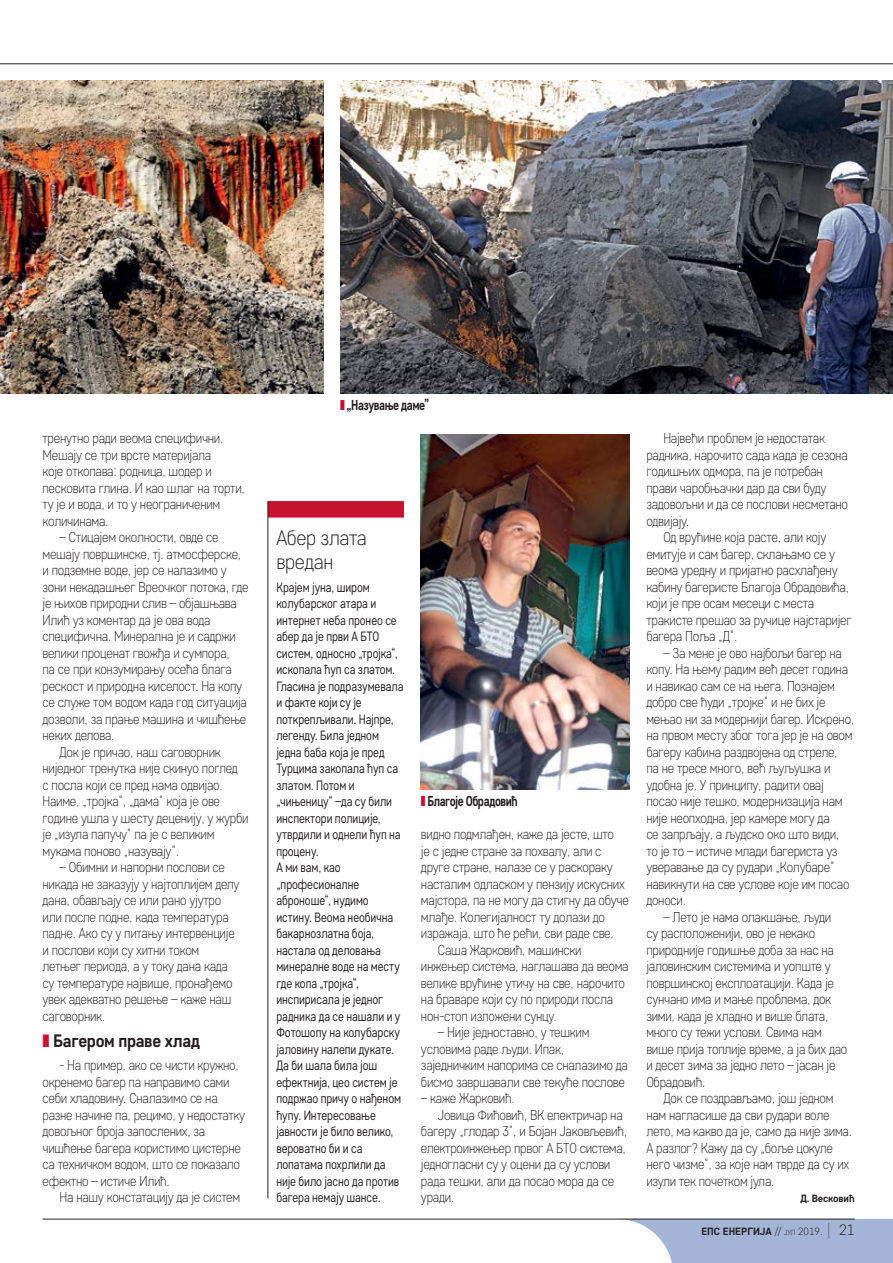
<style>
.page{position:relative;width:893px;height:1263px;background:#fff}
.page>*{position:absolute;margin:0;border:0;box-sizing:border-box;transform-origin:0 0}
.t1{font:300 21px/24px "Core Sans D25";letter-spacing:-.02em;color:#231f20;scale:.95 1}
.t2{font:700 18px "Core Sans D55";letter-spacing:-.02em;color:#231f20;scale:.95 1}
.t3{font:700 14.4px "Core Sans D55";letter-spacing:-.035em;color:#231f20;scale:.8 1}
.t4{font:300 14.25px/16.5px "Core Sans D25";letter-spacing:-.02em;color:#231f20;scale:.9 1}
.t5{font:13.5px/16.5px "Core Sans D35";letter-spacing:-.01em;color:#231f20;scale:.85 1}
.t6{font:700 10.5px "Core Sans D55";color:#231f20}
.s1{color:#c4122f}
.s2{font-family:"Core Sans D25";font-weight:300}
.s3{font-family:"Core Sans D25";font-weight:300;font-size:7.35px}
.s4{font-family:"Core Sans D15";font-weight:100;font-size:18px}
.s5{font-family:"Core Sans D25";font-weight:300;font-size:15px}
</style>
<div class="page">
<svg style="left:628px;top:1219px;width:265px;height:44px;background:#aebcda"></svg>
<hr style="left:0;top:64px;width:893px;height:1px;background:#231f20">
<hr style="left:43px;top:1219px;width:812px;height:1px;background:#231f20">
<img style="left:0;top:80px;width:323px;height:314px">
<img style="left:340px;top:80px;width:553px;height:314px">
<div style="left:268px;top:501px;width:136px;height:17px;background:#c4122f"></div>
<hr style="left:268px;top:501px;width:1px;height:697px;background:#231f20">
<img style="left:421px;top:434px;width:208px;height:356px">
<p class="t4" style="left:43px;top:430px;width:226px">тренутно ради веома специфични.<br>Мешају се три врсте материјала<br>које откопава: родница, шодер и песковита глина. И као шлаг на торти, ту је и вода, и то у неограниченим количинама.</p>
<p class="t4" style="left:60px;top:529px;width:178px">– Стицајем околности, овде се</p>
<p class="t4" style="left:43px;top:545px;width:222px">мешају површинске, тј. атмосферске,</p>
<p class="t4" style="left:43px;top:562px;width:206px">и подземне воде, јер се налазимо у</p>
<p class="t4" style="left:43px;top:578px;width:231px">зони некадашњег Вреочког потока, где</p>
<p class="t4" style="left:43px;top:595px;width:218px">је њихов природни слив – објашњава</p>
<p class="t4" style="left:43px;top:611px;width:188px">Илић уз коментар да је ова вода</p>
<p class="t4" style="left:43px;top:628px;width:216px">специфична. Минерална је и садржи</p>
<p class="t4" style="left:43px;top:644px;width:210px">велики проценат гвожђа и сумпора,</p>
<p class="t4" style="left:43px;top:661px;width:212px">па се при конзумирању осећа блага</p>
<p class="t4" style="left:43px;top:677px;width:223px">рескост и природна киселост. На копу</p>
<p class="t4" style="left:43px;top:694px;width:229px">се служе том водом када год ситуација</p>
<p class="t4" style="left:43px;top:710px;width:228px">дозволи, за прање машина и чишћење</p>
<p class="t4" style="left:43px;top:727px;width:82px">неких делова.</p>
<p class="t4" style="left:60px;top:743px;width:181px">Док је причао, наш саговорник</p>
<p class="t4" style="left:43px;top:760px;width:218px">ниједног тренутка није скинуо поглед</p>
<p class="t4" style="left:43px;top:776px;width:202px">с посла који се пред нама одвијао.</p>
<p class="t4" style="left:43px;top:793px;width:199px">Наиме, „тројка“, „дама“ која је ове</p>
<p class="t4" style="left:43px;top:809px;width:230px">године ушла у шесту деценију, у журби</p>
<p class="t4" style="left:43px;top:826px;width:193px">је „изула папучу“ па је с великим</p>
<p class="t4" style="left:43px;top:842px;width:153px">мукама поново „назувају“.</p>
<p class="t4" style="left:43px;top:859px;width:220px;text-indent:17px">– Обимни и напорни послови се никада не заказују у најтоплијем делу дана, обављају се или рано ујутро или после подне, када температура падне. Ако су у питању интервенције и послови који су хитни током летњег периода, а у току дана када су температуре највише, пронађемо увек адекватно решење – каже наш саговорник.</p>
<p class="t2" style="left:43px;top:1029px;width:167px"><span class="s1">❚</span> Багером праве хлад</p>
<p class="t4" style="left:43px;top:1057px;width:226px;text-indent:17px">- На пример, ако се чисти кружно, окренемо багер па направимо сами себи хладовину. Сналазимо се на разне начине па, рецимо, у недостатку довољног броја запослених, за чишћење багера користимо цистерне са техничком водом, што се показало ефектно – истиче Илић.</p>
<p class="t4" style="left:60px;top:1189px;width:202px">На нашу констатацију да је систем</p>
<p class="t3" style="left:340px;top:396px;width:113px"><span class="s1">❚</span> „Назување даме”</p>
<h1 class="t1" style="left:276px;top:525px;width:97px">Абер злата вредан</h1>
<p class="t5" style="left:276px;top:578px;width:151px">Крајем јуна, широм колубарског атара и интернет неба пронео се абер да је први А БТО систем, односно „тројка“, ископала ћуп са златом.<br>Гласина је подразумевала и факте који су је поткрепљивали. Најпре, легенду. Била једном једна баба која је пред<br>Турцима закопала ћуп са златом. Потом и „чињеницу“ –да су били инспектори полиције, утврдили и однели ћуп на процену.<br>А ми вам, као „професионалне аброноше“, нудимо истину. Веома необична бакарнозлатна боја, настала од деловања минералне воде на месту где копа „тројка“, инспирисала је једног радника да се нашали и у<br>Фотошопу на колубарску јаловину налепи дукате.<br>Да би шала била још ефектнија, цео систем је подржао причу о нађеном ћупу. Интересовање јавности је било велико, вероватно би и са лопатама похрлили да није било јасно да против багера немају шансе.</p>
<p class="t3" style="left:421px;top:792px;width:122px"><span class="s1">❚</span> Благоје Обрадовић</p>
<p class="t4" style="left:421px;top:826px;width:216px">видно подмлађен, каже да јесте, што</p>
<p class="t4" style="left:421px;top:842px;width:202px">је с једне стране за похвалу, али с</p>
<p class="t4" style="left:421px;top:859px;width:214px">друге стране, налазе се у раскораку</p>
<p class="t4" style="left:421px;top:875px;width:228px">насталим одласком у пензију искусних</p>
<p class="t4" style="left:421px;top:892px;width:232px">мајстора, па не могу да стигну да обуче</p>
<p class="t4" style="left:421px;top:908px;width:206px">млађе. Колегијалност ту долази до</p>
<p class="t4" style="left:421px;top:925px;width:216px">изражаја, што ће рећи, сви раде све.</p>
<p class="t4" style="left:438px;top:941px;width:161px">Саша Жарковић, машински</p>
<p class="t4" style="left:421px;top:958px;width:232px">инжењер система, наглашава да веома</p>
<p class="t4" style="left:421px;top:974px;width:228px">велике врућине утичу на све, нарочито</p>
<p class="t4" style="left:421px;top:991px;width:215px">на браваре који су по природи посла</p>
<p class="t4" style="left:421px;top:1007px;width:152px">нон-стоп изложени сунцу.</p>
<p class="t4" style="left:421px;top:1024px;width:231px;text-indent:17px">– Није једноставно, у тешким условима раде људи. Ипак, заједничким напорима се сналазимо да бисмо завршавали све текуће послове</p>
<p class="t4" style="left:421px;top:1090px;width:106px">– каже Жарковић.</p>
<p class="t4" style="left:438px;top:1106px;width:207px">Јовица Фићовић, ВК електричар на</p>
<p class="t4" style="left:421px;top:1123px;width:230px">багеру „глодар 3“, и Бојан Јаковљевић,</p>
<p class="t4" style="left:421px;top:1139px;width:229px">електроинжењер првог А БТО система,</p>
<p class="t4" style="left:421px;top:1156px;width:212px">једногласни су у оцени да су услови</p>
<p class="t4" style="left:421px;top:1172px;width:216px">рада тешки, али да посао мора да се</p>
<p class="t4" style="left:421px;top:1189px;width:38px">уради.</p>
<p class="t4" style="left:663px;top:430px;width:181px">Највећи проблем је недостатак</p>
<p class="t4" style="left:646px;top:446px;width:225px">радника, нарочито сада када је сезона</p>
<p class="t4" style="left:646px;top:463px;width:198px">годишњих одмора, па је потребан</p>
<p class="t4" style="left:646px;top:479px;width:202px">прави чаробњачки дар да сви буду</p>
<p class="t4" style="left:646px;top:496px;width:226px">задовољни и да се послови несметано</p>
<p class="t4" style="left:646px;top:512px;width:50px">одвијају.</p>
<p class="t4" style="left:663px;top:529px;width:183px">Од врућине која расте, али коју</p>
<p class="t4" style="left:646px;top:545px;width:211px">емитује и сам багер, склањамо се у</p>
<p class="t4" style="left:646px;top:562px;width:214px">веома уредну и пријатно расхлађену</p>
<p class="t4" style="left:646px;top:578px;width:227px">кабину багеристе Благоја Обрадовића,</p>
<p class="t4" style="left:646px;top:595px;width:188px">који је пре осам месеци с места</p>
<p class="t4" style="left:646px;top:611px;width:230px">тракисте прешао за ручице најстаријег</p>
<p class="t4" style="left:646px;top:628px;width:103px">багера Поља „Д“.</p>
<p class="t4" style="left:646px;top:644px;width:232px;text-indent:17px">– За мене је ово најбољи багер на копу. На њему радим већ десет година и навикао сам се на њега. Познајем добро све ћуди „тројке“ и не бих је мењао ни за модернији багер. Искрено, на првом месту због тога јер је на овом багеру кабина раздвојена од стреле,<br>па не тресе много, већ љуљушка и удобна је. У принципу, радити овај посао није тешко, модернизација нам није неопходна, јер камере могу да<br>се запрљају, а људско око што види, то је то – истиче млади багериста уз уверавање да су рудари „Колубаре“ навикнути на све услове које им посао доноси.</p>
<p class="t4" style="left:646px;top:908px;width:225px;text-indent:17px">– Лето је нама олакшање, људи<br>су расположенији, ово је некако природније годишње доба за нас на јаловинским системима и уопште у површинској експлоатацији. Када је сунчано има и мање проблема, док зими, када је хладно и више блата, много су тежи услови. Свима нам више прија топлије време, а ја бих дао и десет зима за једно лето – јасан је<br>Обрадовић.</p>
<p class="t4" style="left:646px;top:1090px;width:230px;text-indent:17px">Док се поздрављамо, још једном нам нагласише да сви рудари воле лето, ма какво да је, само да није зима.<br>А разлог? Кажу да су „боље цокуле него чизме“, за које нам тврде да су их изули тек почетком јула.</p>
<p class="t6" style="left:800px;top:1192px;width:56px">Д. Весковић</p>
<p class="t6" style="left:701px;top:1225px;width:155px">ЕПС ЕНЕРГИЈА <span class="s2">//</span> <span class="s3">јул</span> <span class="s2">2019.</span> <span class="s4">|</span> <span class="s5">21</span></p>
</div>
